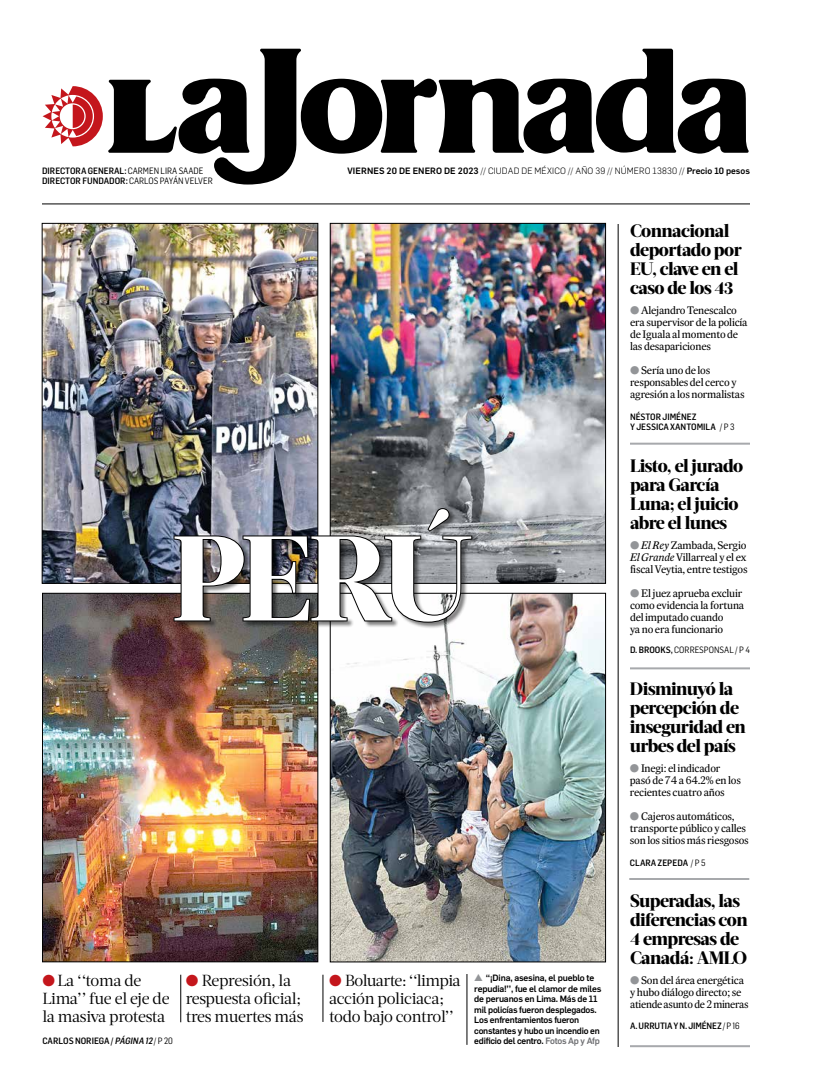
<style>
.page{position:relative;width:822px;height:1089px;background:#fff}
.page>*{position:absolute;margin:0;border:0;box-sizing:border-box;transform-origin:0 0}
.t1{font:800 120px "Acta Headline";color:#fff}
.t2{font:800 18px/19px "Acta Headline";letter-spacing:-.03em;color:#000}
.t3{font:16px/18px "Acta Deck";letter-spacing:-.025em;color:#000}
.t4{font:11px/12px "Expresso Tx";letter-spacing:-.02em;color:#000}
.t5{font:500 9px/10.5px "Flama";letter-spacing:-.025em;color:#000}
.t6{font:500 9px/10px "Flama Semicond";color:#000}
.t7{font:300 9px "Flama";letter-spacing:.015em;color:#000}
.t8{font:9px "Flama Semicond";color:#000}
.s1{font-weight:400}
.s2{font-weight:500}
.s3{color:#c4161c}
.s4{font-style:italic}
.s5{color:#939598}
.s6{color:#6d6e71}
</style>
<div class="page">
<svg style="left:43px;top:49px;width:706px;height:136px"></svg>
<hr style="left:42px;top:204px;width:708px;height:1px;background:#000">
<hr style="left:618px;top:224px;width:1px;height:823px;background:#000">
<hr style="left:630px;top:443px;width:120px;height:2px;background:#a7a9ac">
<hr style="left:630px;top:667px;width:120px;height:2px;background:#a7a9ac">
<hr style="left:629px;top:878px;width:120px;height:2px;background:#a7a9ac">
<hr style="left:630px;top:1045px;width:120px;height:2px;background:#a7a9ac">
<hr style="left:181px;top:975px;width:1px;height:47px;background:#000">
<hr style="left:323px;top:975px;width:1px;height:47px;background:#000">
<hr style="left:467px;top:974px;width:1px;height:71px;background:#000">
<img style="left:44px;top:225px;width:272px;height:357px">
<div style="left:42px;top:223px;width:276px;height:361px;border:1px solid #000"></div>
<img style="left:332px;top:225px;width:272px;height:357px">
<div style="left:330px;top:223px;width:276px;height:361px;border:1px solid #000"></div>
<img style="left:332px;top:595px;width:272px;height:365px">
<div style="left:330px;top:593px;width:276px;height:369px;border:1px solid #000"></div>
<img style="left:44px;top:595px;width:272px;height:365px">
<div style="left:42px;top:593px;width:276px;height:369px;border:1px solid #000"></div>
<div style="left:174px;top:508px;width:305px;height:121px;background:#000;opacity:.5"></div>
<img style="left:173px;top:507px;width:300px;height:117px">
<p class="t6" style="left:42px;top:166px;width:163px">DIRECTORA GENERAL: <span class="s1">CARMEN LIRA SAADE</span></p>
<p class="t7" style="left:347px;top:164px;width:404px"><span class="s2">viernes 20 de enero de 2023</span> // CIUDAD DE MÉXICO // AÑO 39 // NÚM ERO 13830 // <span class="s2">Precio 10 pesos</span></p>
<p class="t6" style="left:42px;top:176px;width:172px">DIRECTOR FUNDADOR: <span class="s1">CARLOS PAYÁN VELVER</span></p>
<h1 class="t1" style="left:172px;top:507px;width:303px">PERÚ</h1>
<h3 class="t3" style="left:42px;top:972px;width:129px"><span class="s3">●</span> La ‘‘toma de<br>Lima’’ fue el eje de la masiva protesta</h3>
<h3 class="t3" style="left:186px;top:972px;width:119px"><span class="s3">●</span> Represión, la respuesta oficial; tres muertes más</h3>
<h3 class="t3" style="left:329px;top:972px;width:133px"><span class="s3">●</span> Boluarte: ‘‘limpia acción policiaca; todo bajo control’’</h3>
<p class="t6" style="left:43px;top:1036px;width:132px">CARLOS N ORIEGA / <span class="s4">Página 12</span><span class="s1">/ P 20</span></p>
<p class="t5" style="left:474px;top:972px;width:129px"><span class="s5">▲</span> ‘‘¡Dina, asesina, el pueblo te repudia!’’, fue el clamor de miles de peruanos en Lima. Más de 11 mil policías fueron desplegados.<br>Los enfrentamientos fueron constantes y hubo un incendio en edificio del centro. <span class="s6">Fotos Ap y Afp</span></p>
<h2 class="t2" style="left:630px;top:221px;width:113px">Connacional deportado por<br>EU, clave en el caso de los 43</h2>
<p class="t4" style="left:630px;top:304px;width:119px"><span class="s5">●</span> Alejandro Tenescalco era supervisor de la policía de Iguala al momento de las desapariciones</p>
<p class="t4" style="left:630px;top:364px;width:116px"><span class="s5">●</span> Sería uno de los responsables del cerco y agresión a los normalistas</p>
<p class="t6" style="left:630px;top:411px;width:106px">NÉSTOR JIMÉNEZ<br>Y JESSICA XANTOMILA <span class="s1">/ P 3</span></p>
<h2 class="t2" style="left:630px;top:456px;width:115px">Listo, el jurado para García<br>Luna; el juicio abre el lunes</h2>
<p class="t4" style="left:630px;top:539px;width:119px;text-align:justify"><span class="s5">●</span> <span class="s4">El Rey</span> Zambada, Sergio <span class="s4">El Grande</span> Villarreal y el ex fiscal Veytia, entre testigos</p>
<p class="t4" style="left:630px;top:587px;width:116px"><span class="s5">●</span> El juez aprueba excluir como evidencia la fortuna del imputado cuando<br>ya no era funcionario</p>
<p class="t8" style="left:630px;top:644px;width:121px"><span class="s2">D. BROOKS,</span> CORRESPONSAL / P 4</p>
<h2 class="t2" style="left:630px;top:679px;width:117px">Disminuyó la percepción de inseguridad en urbes del país</h2>
<p class="t4" style="left:630px;top:762px;width:113px"><span class="s5">●</span> Inegi: el indicador pasó de 74 a 64.2% en los recientes cuatro años</p>
<p class="t4" style="left:630px;top:810px;width:120px"><span class="s5">●</span> Cajeros automáticos, transporte público y calles son los sitios más riesgosos</p>
<p class="t6" style="left:630px;top:857px;width:77px">CLARA ZEPEDA <span class="s1">/ P 5</span></p>
<h2 class="t2" style="left:630px;top:892px;width:119px">Superadas, las diferencias con<br>4 empresas de<br>Canadá: AMLO</h2>
<p class="t4" style="left:630px;top:974px;width:120px"><span class="s5">●</span> Son del área energética y hubo diálogo directo; se atiende asunto de 2 mineras</p>
<p class="t6" style="left:630px;top:1021px;width:111px">A. URRUTIA Y N. JIMÉNEZ <span class="s1">/ P 16</span></p>
</div>
